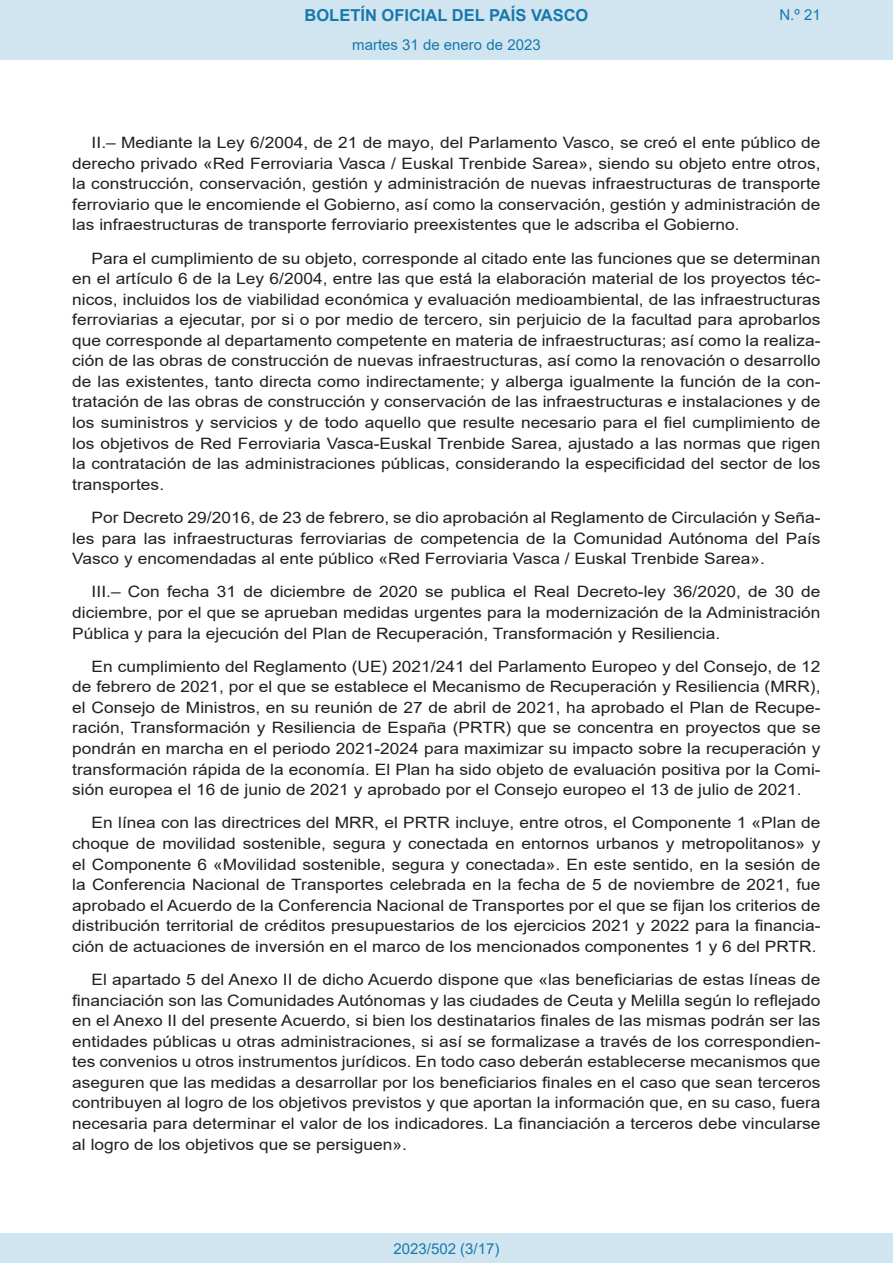
<style>
.page{position:relative;width:893px;height:1263px;background:#fff}
.page>*{position:absolute;margin:0;border:0;box-sizing:border-box;transform-origin:0 0}
.t1{font:700 16.5px "Arial";color:#1879ad}
.BOPVDetalle{font:15.6px/20.5px "Arial";color:#231f20;text-align:justify;scale:1.11 1}
.Paginacion_Centro{font:15px "Arial";color:#1879ad}
</style>
<div class="page">
<div style="left:0;top:0;width:893px;height:60px;background:#d0e5f0"></div>
<div style="left:0;top:1233px;width:893px;height:30px;background:#d0e5f0"></div>
<p class="t1" style="left:305px;top:3px;width:285px">BOLETÍN OFICIAL DEL PAÍS VASCO</p>
<p class="Paginacion_Centro" style="left:352px;top:35px;width:190px">martes 31 de enero de 2023</p>
<p class="Paginacion_Centro" style="left:779px;top:5px;width:43px">N.º 21</p>
<p class="BOPVDetalle" style="left:72px;top:132px;width:676px;text-indent:19px">II.– Mediante la Ley 6/2004, de 21 de mayo, del Parlamento Vasco, se creó el ente público de derecho privado «Red Ferroviaria Vasca / Euskal Trenbide Sarea», siendo su objeto entre otros, la construcción, conservación, gestión y administración de nuevas infraestructuras de transporte ferroviario que le encomiende el Gobierno, así como la conservación, gestión y administración de las infraestructuras de transporte ferroviario preexistentes que le adscriba el Gobierno.</p>
<p class="BOPVDetalle" style="left:72px;top:248px;width:676px;text-indent:19px">Para el cumplimiento de su objeto, corresponde al citado ente las funciones que se determinan en el artículo 6 de la Ley 6/2004, entre las que está la elaboración material de los proyectos téc&shy;nicos, incluidos los de viabilidad económica y evaluación medioambiental, de las infraestructuras ferroviarias a ejecutar, por si o por medio de tercero, sin perjuicio de la facultad para aprobarlos que corresponde al departamento competente en materia de infraestructuras; así como la realiza&shy;ción de las obras de construcción de nuevas infraestructuras, así como la renovación o desarrollo de las existentes, tanto directa como indirectamente; y alberga igualmente la función de la con&shy;tratación de las obras de construcción y conservación de las infraestructuras e instalaciones y de los suministros y servicios y de todo aquello que resulte necesario para el fiel cumplimiento de los objetivos de Red Ferroviaria Vasca-Euskal Trenbide Sarea, ajustado a las normas que rigen la contratación de las administraciones públicas, considerando la especificidad del sector de los transportes.</p>
<p class="BOPVDetalle" style="left:72px;top:507px;width:676px;text-indent:19px">Por Decreto 29/2016, de 23 de febrero, se dio aprobación al Reglamento de Circulación y Seña&shy;les para las infraestructuras ferroviarias de competencia de la Comunidad Autónoma del País Vasco y encomendadas al ente público «Red Ferroviaria Vasca / Euskal Trenbide Sarea».</p>
<p class="BOPVDetalle" style="left:72px;top:581px;width:676px;text-indent:19px">III.– Con fecha 31 de diciembre de 2020 se publica el Real Decreto-ley 36/2020, de 30 de diciembre, por el que se aprueban medidas urgentes para la modernización de la Administración Pública y para la ejecución del Plan de Recuperación, Transformación y Resiliencia.</p>
<p class="BOPVDetalle" style="left:72px;top:656px;width:676px;text-indent:19px">En cumplimiento del Reglamento (UE) 2021/241 del Parlamento Europeo y del Consejo, de 12 de febrero de 2021, por el que se establece el Mecanismo de Recuperación y Resiliencia (MRR), el Consejo de Ministros, en su reunión de 27 de abril de 2021, ha aprobado el Plan de Recupe&shy;ración, Transformación y Resiliencia de España (PRTR) que se concentra en proyectos que se pondrán en marcha en el periodo 2021-2024 para maximizar su impacto sobre la recuperación y transformación rápida de la economía. El Plan ha sido objeto de evaluación positiva por la Comi&shy;sión europea el 16 de junio de 2021 y aprobado por el Consejo europeo el 13 de julio de 2021.</p>
<p class="BOPVDetalle" style="left:72px;top:813px;width:676px;text-indent:19px">En línea con las directrices del MRR, el PRTR incluye, entre otros, el Componente 1 «Plan de choque de movilidad sostenible, segura y conectada en entornos urbanos y metropolitanos» y el Componente 6 «Movilidad sostenible, segura y conectada». En este sentido, en la sesión de la Conferencia Nacional de Transportes celebrada en la fecha de 5 de noviembre de 2021, fue aprobado el Acuerdo de la Conferencia Nacional de Transportes por el que se fijan los criterios de distribución territorial de créditos presupuestarios de los ejercicios 2021 y 2022 para la financia&shy;ción de actuaciones de inversión en el marco de los mencionados componentes 1 y 6 del PRTR.</p>
<p class="BOPVDetalle" style="left:72px;top:969px;width:676px;text-indent:19px">El apartado 5 del Anexo II de dicho Acuerdo dispone que «las beneficiarias de estas líneas de financiación son las Comunidades Autónomas y las ciudades de Ceuta y Melilla según lo reflejado en el Anexo II del presente Acuerdo, si bien los destinatarios finales de las mismas podrán ser las entidades públicas u otras administraciones, si así se formalizase a través de los correspondien&shy;tes convenios u otros instrumentos jurídicos. En todo caso deberán establecerse mecanismos que aseguren que las medidas a desarrollar por los beneficiarios finales en el caso que sean terceros contribuyen al logro de los objetivos previstos y que aportan la información que, en su caso, fuera necesaria para determinar el valor de los indicadores. La financiación a terceros debe vincularse al logro de los objetivos que se persiguen».</p>
<p class="Paginacion_Centro" style="left:393px;top:1238px;width:107px">2023/502 (3/17)</p>
</div>
